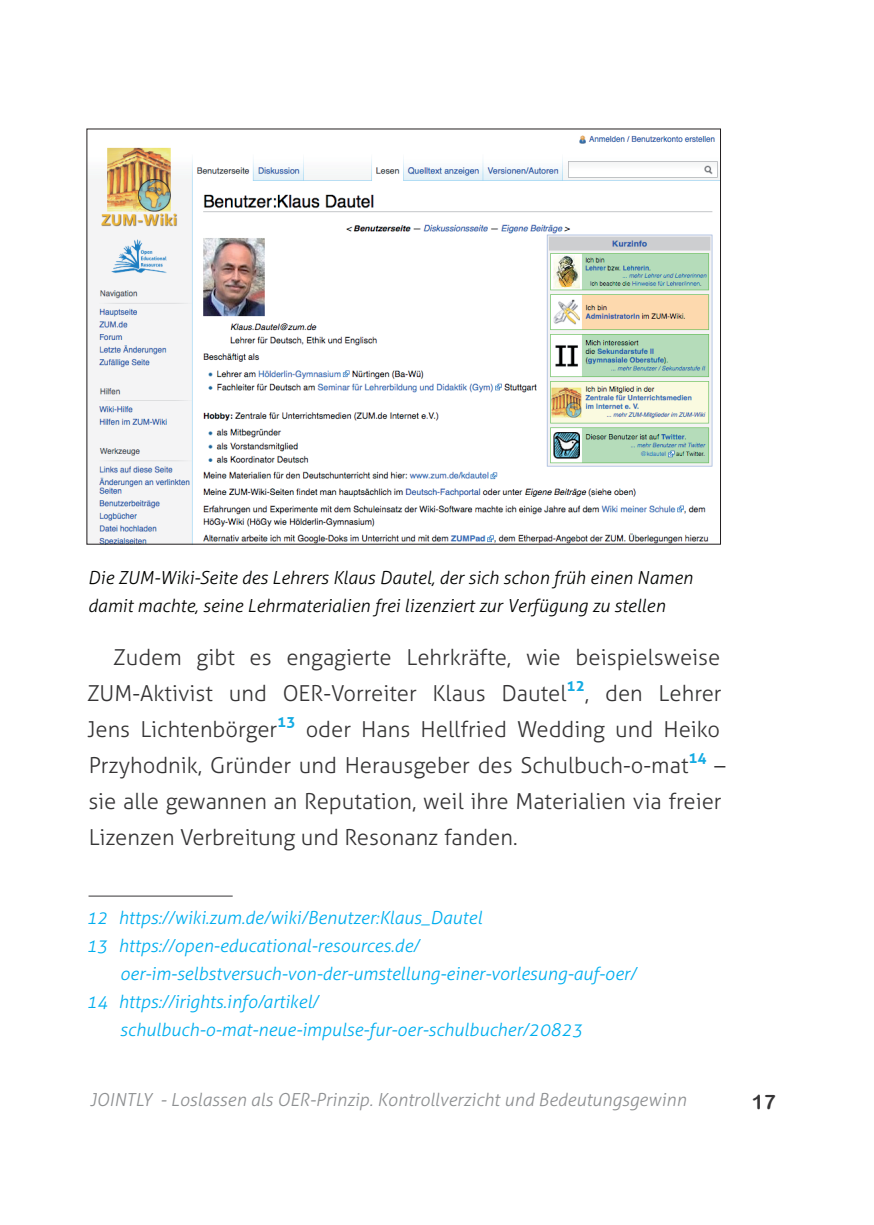
<style>
.page{position:relative;width:874px;height:1225px;background:#fff}
.page>*{position:absolute;margin:0;border:0;box-sizing:border-box;transform-origin:0 0}
.t1{font:300 22px/36px "Aller";color:#363536}
.t2{font:20px "Arial Rounded MT Bold";color:#363536}
.t3{font:italic 300 18px/28px "Aller";color:#00aeef}
.t4{font:italic 300 18px/28px "Aller";color:#040503}
.t5{font:italic 300 18px "Aller";color:#8e9092}
.t6{font:700 15.2px "Aller";color:#14abe3}
</style>
<div class="page">
<hr style="left:88px;top:895px;width:144px;height:1px;background:#363536">
<img style="left:89px;top:135px;width:629px;height:407px">
<p class="t4" style="left:88px;top:563px;width:606px">Die ZUM-Wiki-Seite des Lehrers Klaus Dautel, der sich schon früh einen Namen damit machte, seine Lehrmaterialien frei lizenziert zur Verfügung zu stellen</p>
<p class="t1" style="left:87px;top:639px;width:634px;text-indent:26px">Zudem gibt es engagierte Lehrkräfte, wie beispielsweise<br>ZUM-Aktivist und OER-Vorreiter Klaus Dautel</p>
<p class="t6" style="left:566px;top:676px;width:20px">12</p>
<p class="t1" style="left:584px;top:675px;width:138px">, den Lehrer</p>
<p class="t1" style="left:87px;top:711px;width:191px">Jens Lichtenbörger</p>
<p class="t6" style="left:277px;top:712px;width:20px">13</p>
<p class="t1" style="left:89px;top:711px;width:632px;text-indent:217px">oder Hans Hellfried Wedding und Heiko<br>Przyhodnik, Gründer und Herausgeber des Schulbuch-o-mat</p>
<p class="t6" style="left:688px;top:748px;width:20px">14</p>
<p class="t1" style="left:88px;top:747px;width:638px;text-indent:625px">– sie alle gewannen an Reputation, weil ihre Materialien via freier<br>Lizenzen Verbreitung und Resonanz fanden.</p>
<p class="t3" style="left:86px;top:903px;width:397px">12 https://wiki.zum.de/wiki/Benutzer:Klaus_Dautel<br>13 https://open-educational-resources.de/</p>
<p class="t3" style="left:120px;top:959px;width:517px">oer-im-selbstversuch-von-der-umstellung-einer-vorlesung-auf-oer/</p>
<p class="t3" style="left:86px;top:987px;width:234px">14 https://irights.info/artikel/</p>
<p class="t3" style="left:120px;top:1015px;width:464px">schulbuch-o-mat-neue-impulse-fur-oer-schulbucher/20823</p>
<p class="t5" style="left:90px;top:1089px;width:597px">JOINTLY - Loslassen als OER-Prinzip. Kontrollverzicht und Bedeutungsgewinn</p>
<p class="t2" style="left:751px;top:1090px;width:25px">17</p>
</div>
